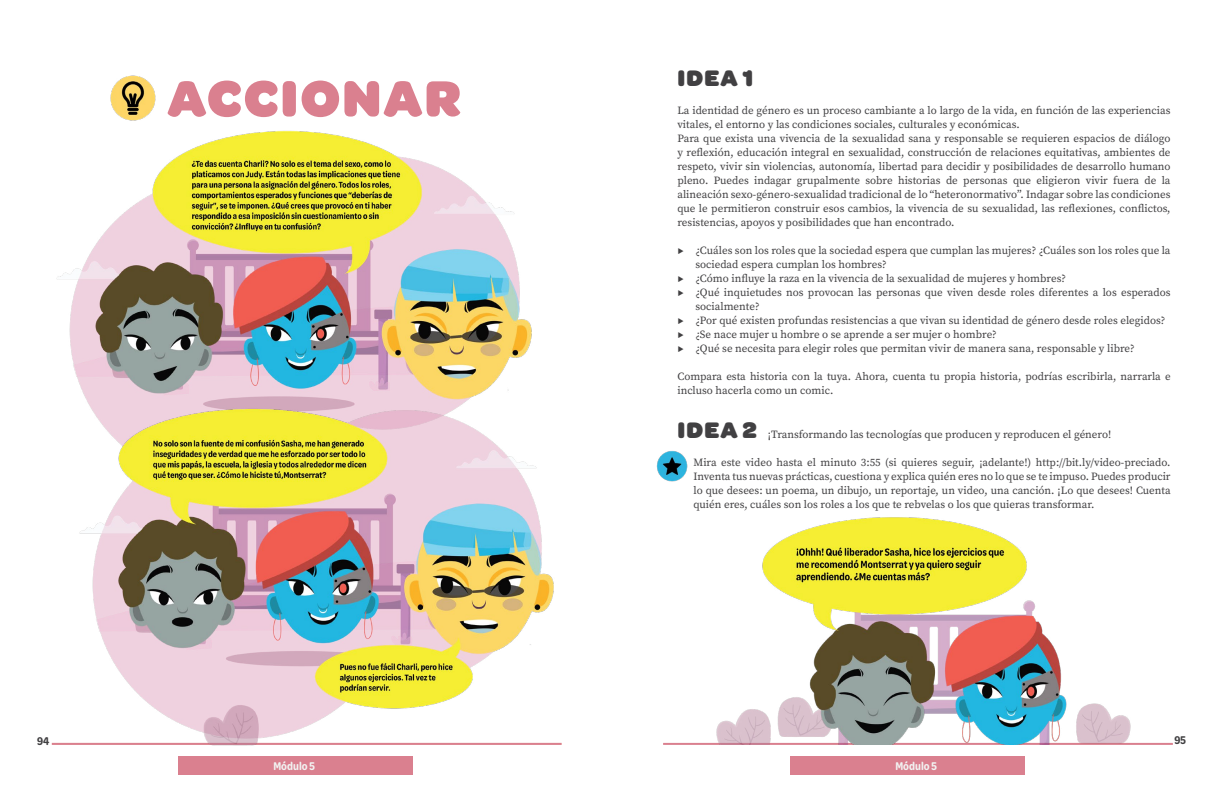
<style>
.page{position:relative;width:1224px;height:792px;background:#fff}
.page>*{position:absolute;margin:0;border:0;box-sizing:border-box;transform-origin:0 0}
.t1{font:900 54px "Omnes";letter-spacing:.045em;color:#da808f}
.t2{font:900 24px "Omnes";color:#414042}
.t3{font:600 12px "Omnes Cond";color:#f2f3f2}
.t4{font:600 12px "Omnes Cond";color:#414042}
.t5{font:11px/14px "Source Serif Pro";color:#414042}
.s1{font-family:"Omnes";font-weight:900;font-size:24px}
</style>
<div class="page">
<div style="left:791px;top:756px;width:234px;height:19px;background:#da808f"></div>
<img style="left:110px;top:75px;width:46px;height:36px">
<img style="left:56px;top:111px;width:476px;height:257px">
<img style="left:51px;top:368px;width:511px;height:407px">
<img style="left:656px;top:451px;width:32px;height:22px">
<img style="left:658px;top:473px;width:515px;height:272px">
<h1 class="t1" style="left:167px;top:59px;width:295px">ACCIONAR</h1>
<h2 class="t2" style="left:678px;top:61px;width:77px">IDEA 1</h2>
<p class="t5" style="left:677px;top:104px;width:495px">La identidad de género es un proceso cambiante a lo largo de la vida, en función de las experiencias vitales, el entorno y las condiciones sociales, culturales y económicas.<br>Para que exista una vivencia de la sexualidad sana y responsable se requieren espacios de diálogo y reflexión, educación integral en sexualidad, construcción de relaciones equitativas, ambientes de respeto, vivir sin violencias, autonomía, libertad para decidir y posibilidades de desarrollo humano pleno. Puedes indagar grupalmente sobre historias de personas que eligieron vivir fuera de la alineación sexo-género-sexualidad tradicional de lo “heteronormativo”. Indagar sobre las condiciones que le permitieron construir esos cambios, la vivencia de su sexualidad, las reflexiones, conflictos, resistencias, apoyos y posibilidades que han encontrado.</p>
<p class="t5" style="left:677px;top:244px;width:495px">▶ ¿Cuáles son los roles que la sociedad espera que cumplan las mujeres? ¿Cuáles son los roles que la</p>
<p class="t5" style="left:695px;top:258px;width:193px">sociedad espera cumplan los hombres?</p>
<p class="t5" style="left:677px;top:272px;width:390px">▶ ¿Cómo influye la raza en la vivencia de la sexualidad de mujeres y hombres?</p>
<p class="t5" style="left:677px;top:286px;width:495px">▶ ¿Qué inquietudes nos provocan las personas que viven desde roles diferentes a los esperados</p>
<p class="t5" style="left:695px;top:300px;width:66px">socialmente?</p>
<p class="t5" style="left:677px;top:314px;width:490px">▶ ¿Por qué existen profundas resistencias a que vivan su identidad de género desde roles elegidos?</p>
<p class="t5" style="left:677px;top:328px;width:321px">▶ ¿Se nace mujer u hombre o se aprende a ser mujer o hombre?</p>
<p class="t5" style="left:677px;top:342px;width:459px">▶ ¿Qué se necesita para elegir roles que permitan vivir de manera sana, responsable y libre?</p>
<p class="t5" style="left:677px;top:370px;width:495px">Compara esta historia con la tuya. Ahora, cuenta tu propia historia, podrías escribirla, narrarla e incluso hacerla como un comic.</p>
<p class="t5" style="left:678px;top:427px;width:435px"><span class="s1">IDEA 2</span> ¡Transformando las tecnologías que producen y reproducen el género!</p>
<p class="t5" style="left:693px;top:455px;width:479px;text-align:justify">Mira este video hasta el minuto 3:55 (si quieres seguir, ¡adelante!) http://bit.ly/video-preciado.<br>Inventa tus nuevas prácticas, cuestiona y explica quién eres no lo que se te impuso. Puedes producir lo que desees: un poema, un dibujo, un reportaje, un video, una canción. ¡Lo que desees! Cuenta quién eres, cuáles son los roles a los que te rebvelas o los que quieras transformar.</p>
<p class="t4" style="left:37px;top:732px;width:14px">94</p>
<p class="t4" style="left:1174px;top:732px;width:13px">95</p>
<p class="t3" style="left:273px;top:758px;width:43px">Módulo 5</p>
<p class="t3" style="left:895px;top:758px;width:43px">Módulo 5</p>
</div>
